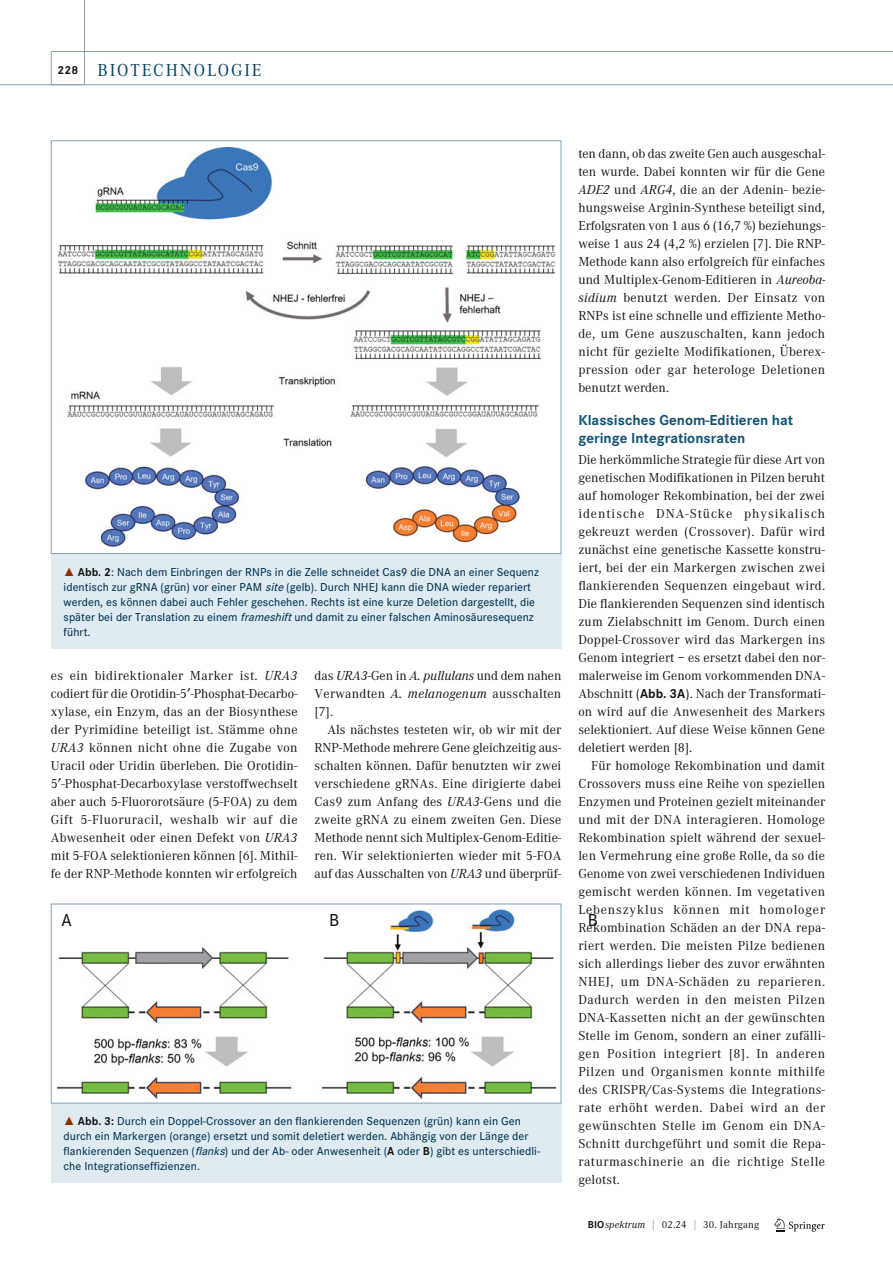
<style>
.page{position:relative;width:893px;height:1263px;background:#fff}
.page>*{position:absolute;margin:0;border:0;box-sizing:border-box;transform-origin:0 0}
.t1{font:18px "Corporate A";letter-spacing:.1em;color:#004264}
.t2{font:500 18px "Corporate S";color:#131413}
.t3{font:700 15px/18px "Corporate S";color:#115273}
.t4{font:13.5px/18px "Corporate A";letter-spacing:.005em;color:#131413;text-align:justify}
.t5{font:500 12px/15px "Corporate S";letter-spacing:.005em;color:#003252}
.t6{font:10.5px "Corporate A";letter-spacing:.015em;color:#131413}
.s1{font-family:"Corporate S";font-weight:700;font-size:12px;color:#131413}
.s2{font-style:italic}
.s3{font-family:"Corporate S";font-weight:700}
.s4{font-family:"The Sans Expert";font-weight:400;color:#8d2d00}
.s5{font-weight:700;color:#131413}
.s6{color:#658ba6}
</style>
<div class="page">
<svg style="left:774px;top:1218px;width:50px;height:14px"></svg>
<div style="left:51px;top:554px;width:510px;height:94px;background:#dfebf1"></div>
<img style="left:57px;top:147px;width:498px;height:400px">
<div style="left:51px;top:1103px;width:510px;height:80px;background:#dfebf1"></div>
<img style="left:57px;top:909px;width:498px;height:189px">
<svg style="left:0;top:0;width:85px;height:85px"></svg>
<div style="left:51px;top:51px;width:841px;height:34px;border:1px solid #84a2ba"></div>
<h1 class="t1" style="left:57px;top:63px;width:206px"><span class="s1">228</span> BIOTECHNOLOGIE</h1>
<p class="t4" style="left:578px;top:146px;width:248px">ten dann, ob das zweite Gen auch ausgeschal&shy;ten wurde. Dabei konnten wir für die Gene <span class="s2">ADE2</span> und <span class="s2">ARG4</span>, die an der Adenin- bezie&shy;hungsweise Arginin-Synthese beteiligt sind, Erfolgsraten von 1 aus 6 (16,7 %) beziehungs&shy;weise 1 aus 24 (4,2 %) erzielen [7]. Die RNP-Methode kann also erfolgreich für einfaches und Multiplex-Genom-Editieren in <span class="s2">Aureoba&shy;sidium</span> benutzt werden. Der Einsatz von RNPs ist eine schnelle und effiziente Metho&shy;de, um Gene auszuschalten, kann jedoch nicht für gezielte Modifikationen, Überex&shy;pression oder gar heterologe Deletionen benutzt werden.</p>
<p class="t3" style="left:578px;top:413px;width:216px">Klassisches Genom-Editieren hat geringe Integrationsraten</p>
<p class="t4" style="left:578px;top:452px;width:248px">Die herkömmliche Strategie für diese Art von genetischen Modifikationen in Pilzen beruht auf homologer Rekombination, bei der zwei identische DNA-Stücke physikalisch gekreuzt werden (Crossover). Dafür wird zunächst eine genetische Kassette konstru&shy;iert, bei der ein Markergen zwischen zwei flankierenden Sequenzen eingebaut wird.<br>Die flankierenden Sequenzen sind identisch zum Zielabschnitt im Genom. Durch einen Doppel-Crossover wird das Markergen ins Genom integriert – es ersetzt dabei den nor&shy;malerweise im Genom vorkommenden DNA-Abschnitt (<span class="s3">Abb. 3A</span>). Nach der Transformati&shy;on wird auf die Anwesenheit des Markers selektioniert. Auf diese Weise können Gene deletiert werden [8].</p>
<p class="t4" style="left:578px;top:758px;width:248px;text-indent:13px">Für homologe Rekombination und damit Crossovers muss eine Reihe von speziellen Enzymen und Proteinen gezielt miteinander und mit der DNA interagieren. Homologe Rekombination spielt während der sexuel&shy;len Vermehrung eine große Rolle, da so die Genome von zwei verschiedenen Individuen gemischt werden können. Im vegetativen Lebenszyklus können mit homologer Rekombination Schäden an der DNA repa&shy;riert werden. Die meisten Pilze bedienen sich allerdings lieber des zuvor erwähnten NHEJ, um DNA-Schäden zu reparieren.<br>Dadurch werden in den meisten Pilzen DNA-Kassetten nicht an der gewünschten Stelle im Genom, sondern an einer zufälli&shy;gen Position integriert [8]. In anderen Pilzen und Organismen konnte mithilfe des CRISPR/Cas-Systems die Integrations&shy;rate erhöht werden. Dabei wird an der gewünschten Stelle im Genom ein DNA-Schnitt durchgeführt und somit die Repa&shy;raturmaschinerie an die richtige Stelle gelotst.</p>
<p class="t5" style="left:64px;top:565px;width:477px"><span class="s4">˚</span> <span class="s5">Abb. 2</span>: Nach dem Einbringen der RNPs in die Zelle schneidet Cas9 die DNA an einer Sequenz identisch zur gRNA (grün) vor einer PAM <span class="s2">site</span> (gelb). Durch NHEJ kann die DNA wieder repariert werden, es können dabei auch Fehler geschehen. Rechts ist eine kurze Deletion dargestellt, die später bei der Translation zu einem <span class="s2">frameshift</span>und damit zu einer falschen Aminosäuresequenz führt.</p>
<p class="t4" style="left:51px;top:668px;width:248px">es ein bidirektionaler Marker ist. <span class="s2">URA3 </span>codiert für die Orotidin-5 -Phosphat-Decarbo&shy;xylase, ein Enzym, das an der Biosynthese der Pyrimidine beteiligt ist. Stämme ohne <span class="s2">URA3</span> können nicht ohne die Zugabe von Uracil oder Uridin überleben. Die Orotidin-5 -Phosphat-Decarboxylase verstoffwechselt aber auch 5-Fluororotsäure (5-FOA) zu dem Gift 5-Fluoruracil, weshalb wir auf die Abwesenheit oder einen Defekt von <span class="s2">URA3 </span>mit 5-FOA selektionieren können [6]. Mithil&shy;fe der RNP-Methode konnten wir erfolgreich</p>
<p class="t4" style="left:314px;top:668px;width:248px">das <span class="s2">URA3</span>-Gen in <span class="s2">A. pullulans</span> und dem nahen Verwandten <span class="s2">A. melanogenum</span> ausschalten [7].</p>
<p class="t4" style="left:314px;top:722px;width:248px;text-indent:13px">Als nächstes testeten wir, ob wir mit der RNP-Methode mehrere Gene gleichzeitig aus&shy;schalten können. Dafür benutzten wir zwei verschiedene gRNAs. Eine dirigierte dabei Cas9 zum Anfang des <span class="s2">URA3</span>-Gens und die zweite gRNA zu einem zweiten Gen. Diese Methode nennt sich Multiplex-Genom-Editie&shy;ren. Wir selektionierten wieder mit 5-FOA auf das Ausschalten von <span class="s2">URA3</span> und überprüf-</p>
<h1 class="t2" style="left:61px;top:914px;width:12px">A</h1>
<h1 class="t2" style="left:329px;top:914px;width:12px">B</h1>
<h1 class="t2" style="left:587px;top:914px;width:12px">B</h1>
<p class="t5" style="left:64px;top:1115px;width:478px"><span class="s4">˚</span> <span class="s5">Abb. 3:</span> Durch ein Doppel-Crossover an den flankierenden Sequenzen (grün) kann ein Gen durch ein Markergen (orange) ersetzt und somit deletiert werden. Abhängig von der Länge der flankierenden Sequenzen (<span class="s2">flanks</span>) und der Ab- oder Anwesenheit (<span class="s5">A</span> oder <span class="s5">B</span>) gibt es unterschiedli&shy;che Integrationseffizienzen.</p>
<p class="t6" style="left:587px;top:1221px;width:173px"><span class="s3">BIO</span><span class="s2">spektrum</span> <span class="s6">|</span> 02.24 <span class="s6">|</span> 30. Jahrgang</p>
</div>
